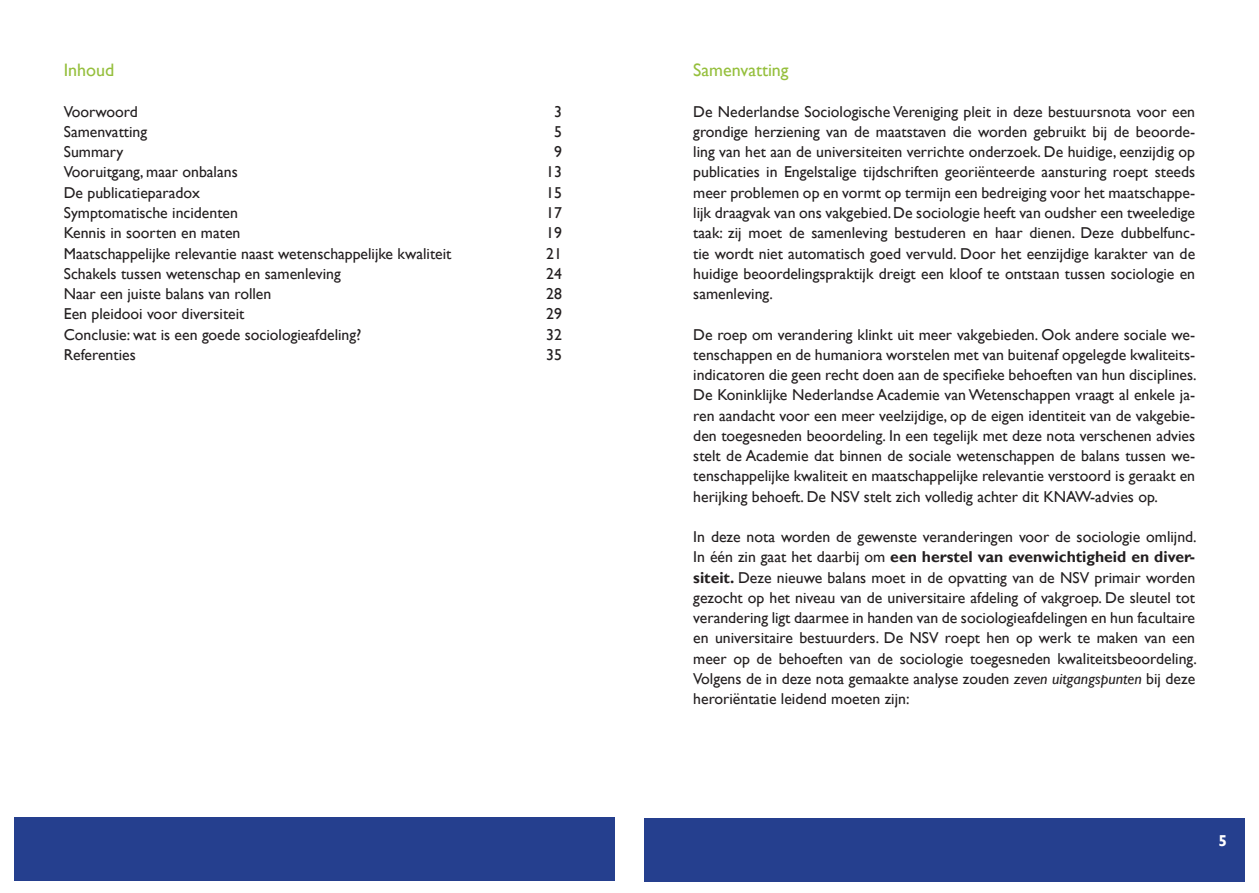
<style>
.page{position:relative;width:1259px;height:893px;background:#fff}
.page>*{position:absolute;margin:0;border:0;box-sizing:border-box;transform-origin:0 0}
.t1{font:18px "Gill Sans";color:#95bf3c}
.t2{font:15.75px/20.2px "Gill Sans";color:#231f20;text-align:justify}
.t3{font:700 15.75px "Gill Sans";color:#fff}
.s1{font-weight:700}
.s2{font-style:italic}
</style>
<div class="page">
<div style="left:15px;top:817px;width:600px;height:63px;background:#253f8e"></div>
<div style="left:644px;top:818px;width:600px;height:63px;background:#253f8e"></div>
<p class="t1" style="left:64px;top:60px;width:52px">Inhoud</p>
<p class="t2" style="left:64px;top:102px;width:75px">Voorwoord</p>
<p class="t2" style="left:554px;top:102px;width:9px">3</p>
<p class="t2" style="left:64px;top:122px;width:85px">Samenvatting</p>
<p class="t2" style="left:554px;top:122px;width:9px">5</p>
<p class="t2" style="left:64px;top:142px;width:61px">Summary</p>
<p class="t2" style="left:554px;top:142px;width:9px">9</p>
<p class="t2" style="left:64px;top:162px;width:175px">Vooruitgang, maar onbalans</p>
<p class="t2" style="left:546px;top:162px;width:17px">13</p>
<p class="t2" style="left:64px;top:183px;width:138px">De publicatieparadox</p>
<p class="t2" style="left:546px;top:183px;width:17px">15</p>
<p class="t2" style="left:64px;top:203px;width:176px">Symptomatische incidenten</p>
<p class="t2" style="left:546px;top:203px;width:17px">17</p>
<p class="t2" style="left:64px;top:223px;width:178px">Kennis in soorten en maten</p>
<p class="t2" style="left:546px;top:223px;width:17px">19</p>
<p class="t2" style="left:64px;top:243px;width:389px">Maatschappelijke relevantie naast wetenschappelijke kwaliteit</p>
<p class="t2" style="left:546px;top:243px;width:17px">21</p>
<p class="t2" style="left:64px;top:264px;width:278px">Schakels tussen wetenschap en samenleving</p>
<p class="t2" style="left:546px;top:264px;width:17px">24</p>
<p class="t2" style="left:64px;top:284px;width:209px">Naar een juiste balans van rollen</p>
<p class="t2" style="left:546px;top:284px;width:17px">28</p>
<p class="t2" style="left:64px;top:304px;width:182px">Een pleidooi voor diversiteit</p>
<p class="t2" style="left:546px;top:304px;width:17px">29</p>
<p class="t2" style="left:64px;top:324px;width:299px">Conclusie: wat is een goede sociologieafdeling?</p>
<p class="t2" style="left:546px;top:324px;width:17px">32</p>
<p class="t2" style="left:64px;top:345px;width:74px">Referenties</p>
<p class="t2" style="left:546px;top:345px;width:17px">35</p>
<p class="t1" style="left:693px;top:60px;width:97px">Samenvatting</p>
<p class="t2" style="left:693px;top:102px;width:503px">De Nederlandse Sociologische Vereniging pleit in deze bestuursnota voor een grondige herziening van de maatstaven die worden gebruikt bij de beoorde&shy;ling van het aan de universiteiten verrichte onderzoek. De huidige, eenzijdig op publicaties in Engelstalige tijdschriften georiënteerde aansturing roept steeds meer problemen op en vormt op termijn een bedreiging voor het maatschappe&shy;lijk draagvak van ons vakgebied. De sociologie heeft van oudsher een tweeledige taak: zij moet de samenleving bestuderen en haar dienen. Deze dubbelfunc&shy;tie wordt niet automatisch goed vervuld. Door het eenzijdige karakter van de huidige beoordelingspraktijk dreigt een kloof te ontstaan tussen sociologie en samenleving.</p>
<p class="t2" style="left:693px;top:324px;width:505px">De roep om verandering klinkt uit meer vakgebieden. Ook andere sociale we&shy;tenschappen en de humaniora worstelen met van buitenaf opgelegde kwaliteits&shy;indicatoren die geen recht doen aan de specifieke behoeften van hun disciplines.<br>De Koninklijke Nederlandse Academie van Wetenschappen vraagt al enkele ja&shy;ren aandacht voor een meer veelzijdige, op de eigen identiteit van de vakgebie&shy;den toegesneden beoordeling. In een tegelijk met deze nota verschenen advies stelt de Academie dat binnen de sociale wetenschappen de balans tussen we&shy;tenschappelijke kwaliteit en maatschappelijke relevantie verstoord is geraakt en herijking behoeft. De NSV stelt zich volledig achter dit KNAW-advies op.</p>
<p class="t2" style="left:693px;top:527px;width:505px">In deze nota worden de gewenste veranderingen voor de sociologie omlijnd.<br>In één zin gaat het daarbij om <span class="s1">een herstel van evenwichtigheid en diver&shy;siteit.</span> Deze nieuwe balans moet in de opvatting van de NSV primair worden gezocht op het niveau van de universitaire afdeling of vakgroep. De sleutel tot verandering ligt daarmee in handen van de sociologieafdelingen en hun facultaire en universitaire bestuurders. De NSV roept hen op werk te maken van een meer op de behoeften van de sociologie toegesneden kwaliteitsbeoordeling.<br>Volgens de in deze nota gemaakte analyse zouden <span class="s2">zeven uitgangspunten</span> bij deze heroriëntatie leidend moeten zijn:</p>
<p class="t3" style="left:1218px;top:831px;width:10px">5</p>
</div>
